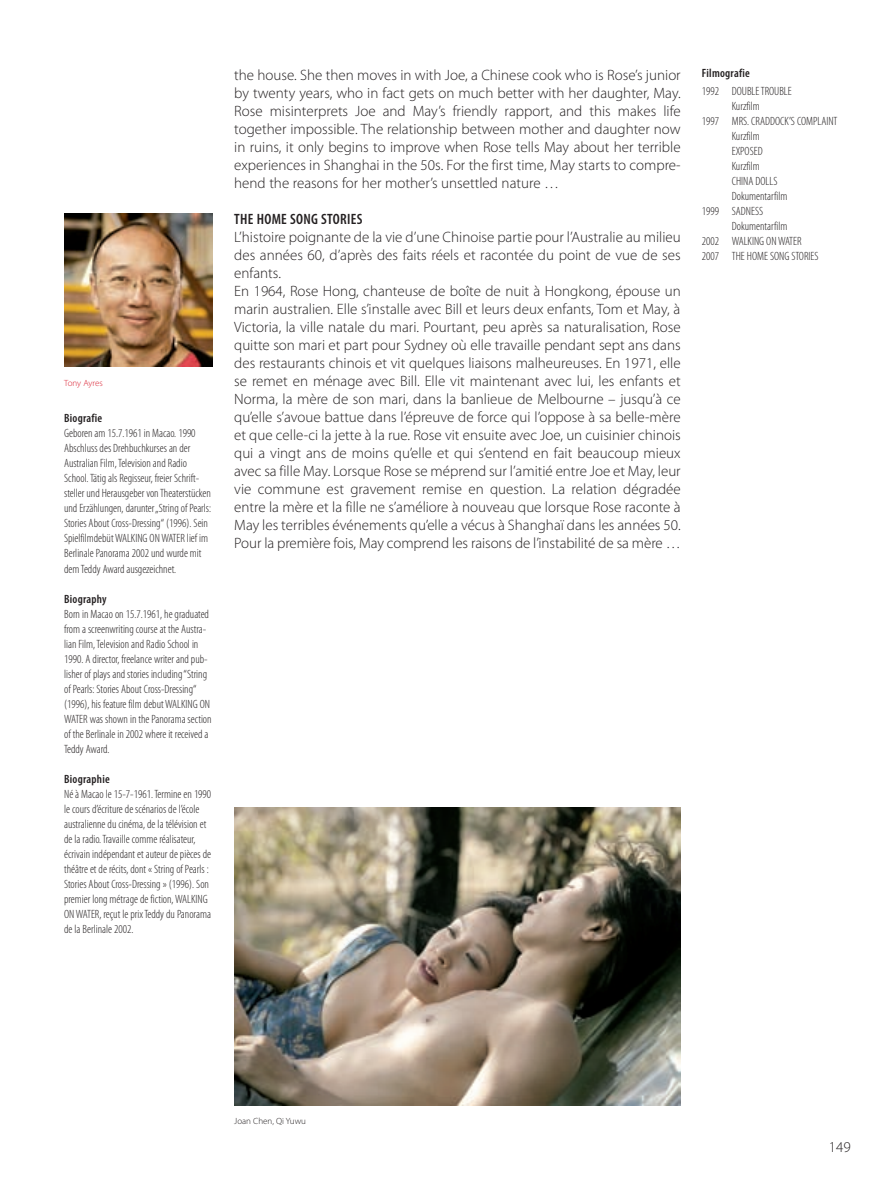
<style>
.page{position:relative;width:893px;height:1191px;background:#fff}
.page>*{position:absolute;margin:0;border:0;box-sizing:border-box;transform-origin:0 0}
.t1{font:300 15px/18px "Myriad Pro";color:#231f20;text-align:justify}
.t2{font:600 condensed 15px "Myriad Pro";letter-spacing:.02em;color:#231f20}
.t3{font:300 condensed 12px/15px "Myriad Pro";color:#231f20}
.t4{font:600 condensed 12px "Myriad Pro";letter-spacing:.02em;color:#231f20}
.t5{font:300 9px "Myriad Pro";color:#231f20}
.t6{font:300 9px "Myriad Pro";letter-spacing:-.01em;color:#da2031}
</style>
<div class="page">
<img style="left:64px;top:213px;width:149px;height:153px">
<img style="left:234px;top:807px;width:447px;height:298px">
<p class="t6" style="left:64px;top:379px;width:40px">Tony Ayres</p>
<p class="t4" style="left:64px;top:411px;width:40px">Biografie</p>
<p class="t3" style="left:64px;top:427px;width:149px">Geboren am 15.7.1961 in Macao. 1990<br>Abschluss des Drehbuchkurses an der Australian Film, Television and Radio School. Tätig als Regisseur, freier Schrift - steller und Herausgeber von Theaterstücken und Erzählungen, darunter „String of Pearls:<br>Stories About Cross-Dressing“ (1996). Sein Spielfilmdebüt WALKING ON WATER lief im Berlinale Panorama 2002 und wurde mit dem Teddy Award ausgezeichnet.</p>
<p class="t4" style="left:64px;top:591px;width:44px">Biography</p>
<p class="t3" style="left:64px;top:607px;width:149px">Born in Macao on 15.7.1961, he graduated from a screenwriting course at the Austra - lian Film, Television and Radio School in 1990. A director, freelance writer and pub&shy;lisher of plays and stories including “String of Pearls: Stories About Cross-Dressing“ (1996), his feature film debut WALKING ON WATER was shown in the Panorama section of the Berlinale in 2002 where it received a Teddy Award.</p>
<p class="t4" style="left:64px;top:771px;width:47px">Biographie</p>
<p class="t3" style="left:64px;top:787px;width:149px">Né à Macao le 15-7-1961. Termine en 1990 le cours d’écriture de scénarios de l’école australienne du cinéma, de la télévision et de la radio. Travaille comme réalisateur, écrivain indépendant et auteur de pièces de théâtre et de récits, dont « String of Pearls :<br>Stories About Cross-Dressing » (1996). Son premier long métrage de fiction, WALKING ON WATER, reçut le prix Teddy du Panorama de la Berlinale 2002.</p>
<p class="t1" style="left:234px;top:67px;width:448px">the house. She then moves in with Joe, a Chinese cook who is Rose’s junior by twenty years, who in fact gets on much better with her daughter, May.<br>Rose misinterprets Joe and May’s friendly rapport, and this makes life to gether impossible. The relationship between mother and daughter now in ruins, it only begins to improve when Rose tells May about her terrible experiences in Shanghai in the 50s. For the first time, May starts to compre&shy;hend the reasons for her mother’s unsettled nature …</p>
<p class="t2" style="left:234px;top:210px;width:130px">THE HOME SONG STORIES</p>
<p class="t1" style="left:234px;top:229px;width:448px;text-align:left">L’histoire poignante de la vie d’une Chinoise partie pour l’Australie au milieu des années 60, d’après des faits réels et racontée du point de vue de ses enfants.<br>En 1964, Rose Hong, chanteuse de boîte de nuit à Hongkong, épouse un marin australien. Elle s’installe avec Bill et leurs deux enfants, Tom et May, à Victoria, la ville natale du mari. Pourtant, peu après sa naturalisation, Rose quitte son mari et part pour Sydney où elle travaille pendant sept ans dans des restaurants chinois et vit quelques liaisons malheureuses. En 1971, elle se remet en ménage avec Bill. Elle vit maintenant avec lui, les enfants et Norma, la mère de son mari, dans la banlieue de Melbourne – jusqu’à ce qu’elle s’avoue battue dans l’épreuve de force qui l’oppose à sa belle-mère et que celle-ci la jette à la rue. Rose vit ensuite avec Joe, un cuisinier chinois qui a vingt ans de moins qu’elle et qui s’entend en fait beaucoup mieux avec sa fille May. Lorsque Rose se méprend sur l’amitié entre Joe et May, leur vie commune est gravement remise en question. La relation dégradée entre la mère et la fille ne s’améliore à nouveau que lorsque Rose raconte à May les terribles événements qu’elle a vécus à Shanghaï dans les années 50.<br>Pour la première fois, May comprend les raisons de l’instabilité de sa mère …</p>
<p class="t4" style="left:702px;top:66px;width:49px">Filmografie</p>
<p class="t3" style="left:702px;top:85px;width:91px">1992 DOUBLE TROUBLE</p>
<p class="t3" style="left:732px;top:100px;width:30px">Kurzfilm</p>
<p class="t3" style="left:702px;top:115px;width:137px">1997 MRS. CRADDOCK’S COMPLAINT</p>
<p class="t3" style="left:732px;top:130px;width:30px">Kurzfilm</p>
<p class="t3" style="left:732px;top:145px;width:32px">EXPOSED</p>
<p class="t3" style="left:732px;top:160px;width:30px">Kurzfilm</p>
<p class="t3" style="left:732px;top:175px;width:47px">CHINA DOLLS</p>
<p class="t3" style="left:732px;top:190px;width:57px">Dokumentarfilm</p>
<p class="t3" style="left:702px;top:205px;width:63px">1999 SADNESS</p>
<p class="t3" style="left:732px;top:220px;width:57px">Dokumentarfilm</p>
<p class="t3" style="left:702px;top:235px;width:101px">2002 WALKING ON WATER</p>
<p class="t3" style="left:702px;top:250px;width:118px">2007 THE HOME SONG STORIES</p>
<p class="t5" style="left:234px;top:1117px;width:73px">Joan Chen, Qi Yuwu</p>
<p class="t1" style="left:829px;top:1139px;width:23px">149</p>
</div>
